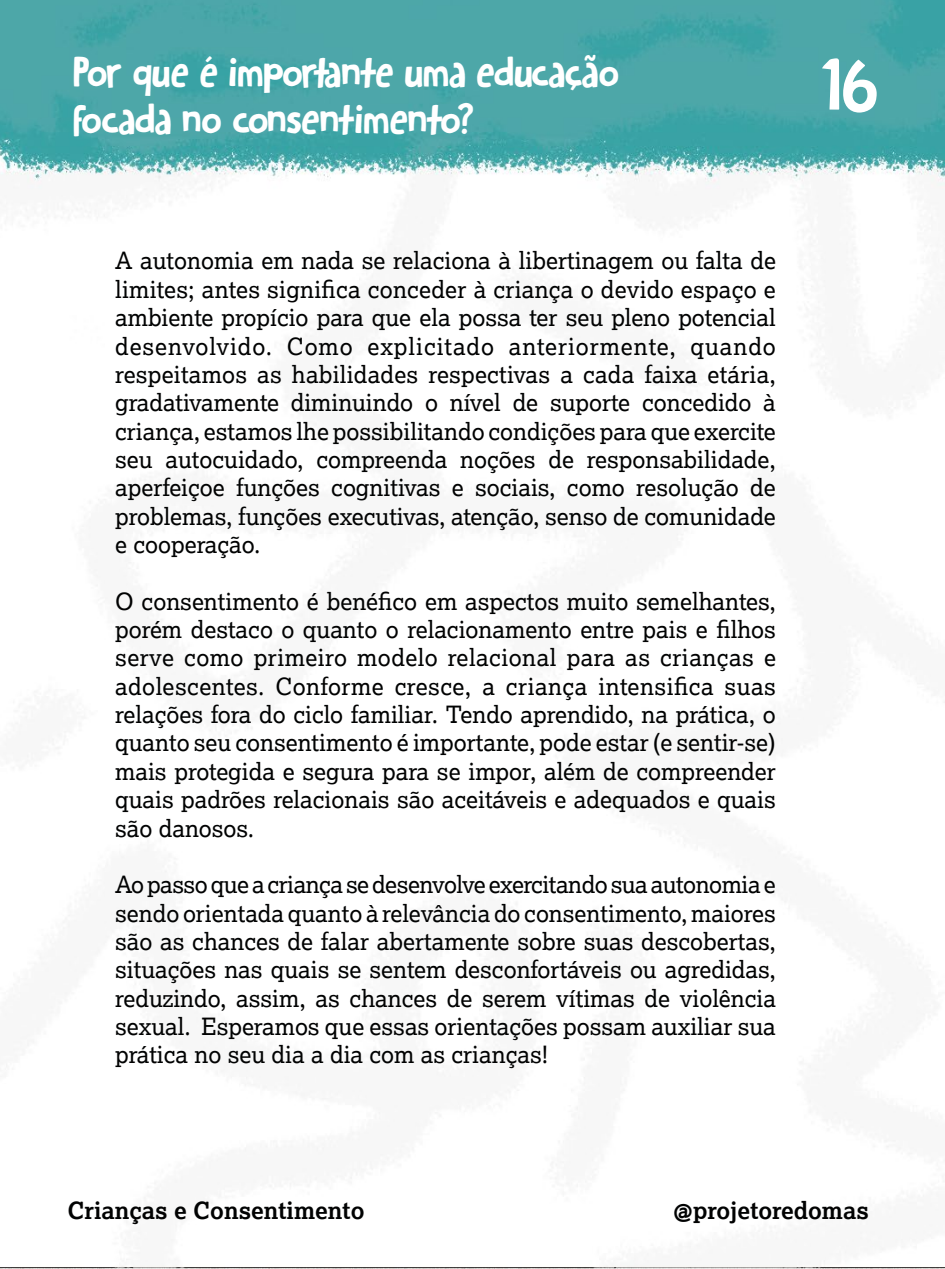
<style>
.page{position:relative;width:945px;height:1269px;background:#fff}
.page>*{position:absolute;margin:0;border:0;box-sizing:border-box;transform-origin:0 0}
.t1{font:65.62px "DK Hobgoblin";color:#fff}
.t2{font:38.5px/46.2px "DK Hobgoblin";letter-spacing:-.035em;color:#fff}
.t3{font:23.62px/28.3px "Lexia";color:#010202;text-align:justify}
.t4{font:700 23.62px "Lexia";color:#010202}
</style>
<div class="page">
<img style="left:0;top:0;width:945px;height:1269px">
<h2 class="t2" style="left:73px;top:48px;width:548px">Por que é importante uma educação focada no consentimento?</h2>
<p class="t3" style="left:115px;top:246px;width:662px">A autonomia em nada se relaciona à libertinagem ou falta de limites; antes significa conceder à criança o devido espaço e ambiente propício para que ela possa ter seu pleno potencial desenvolvido. Como explicitado anteriormente, quando respeitamos as habilidades respectivas a cada faixa etária, gradativamente diminuindo o nível de suporte concedido à criança, estamos lhe possibilitando condições para que exercite seu autocuidado, compreenda noções de responsabilidade, aperfeiçoe funções cognitivas e sociais, como resolução de problemas, funções executivas, atenção, senso de comunidade e cooperação.</p>
<p class="t3" style="left:115px;top:586px;width:662px">O consentimento é benéfico em aspectos muito semelhantes, porém destaco o quanto o relacionamento entre pais e filhos serve como primeiro modelo relacional para as crianças e adolescentes. Conforme cresce, a criança intensifica suas relações fora do ciclo familiar. Tendo aprendido, na prática, o quanto seu consentimento é importante, pode estar (e sentir-se) mais protegida e segura para se impor, além de compreender quais padrões relacionais são aceitáveis e adequados e quais são danosos.</p>
<p class="t3" style="left:115px;top:870px;width:662px">Ao passo que a criança se desenvolve exercitando sua autonomia e sendo orientada quanto à relevância do consentimento, maiores são as chances de falar abertamente sobre suas descobertas, situações nas quais se sentem desconfortáveis ou agredidas, reduzindo, assim, as chances de serem vítimas de violência sexual. Esperamos que essas orientações possam auxiliar sua prática no seu dia a dia com as crianças!</p>
<h1 class="t1" style="left:820px;top:37px;width:60px">16</h1>
<p class="t4" style="left:67px;top:1196px;width:299px">Crianças e Consentimento</p>
<p class="t4" style="left:673px;top:1196px;width:197px">@projetoredomas</p>
</div>
